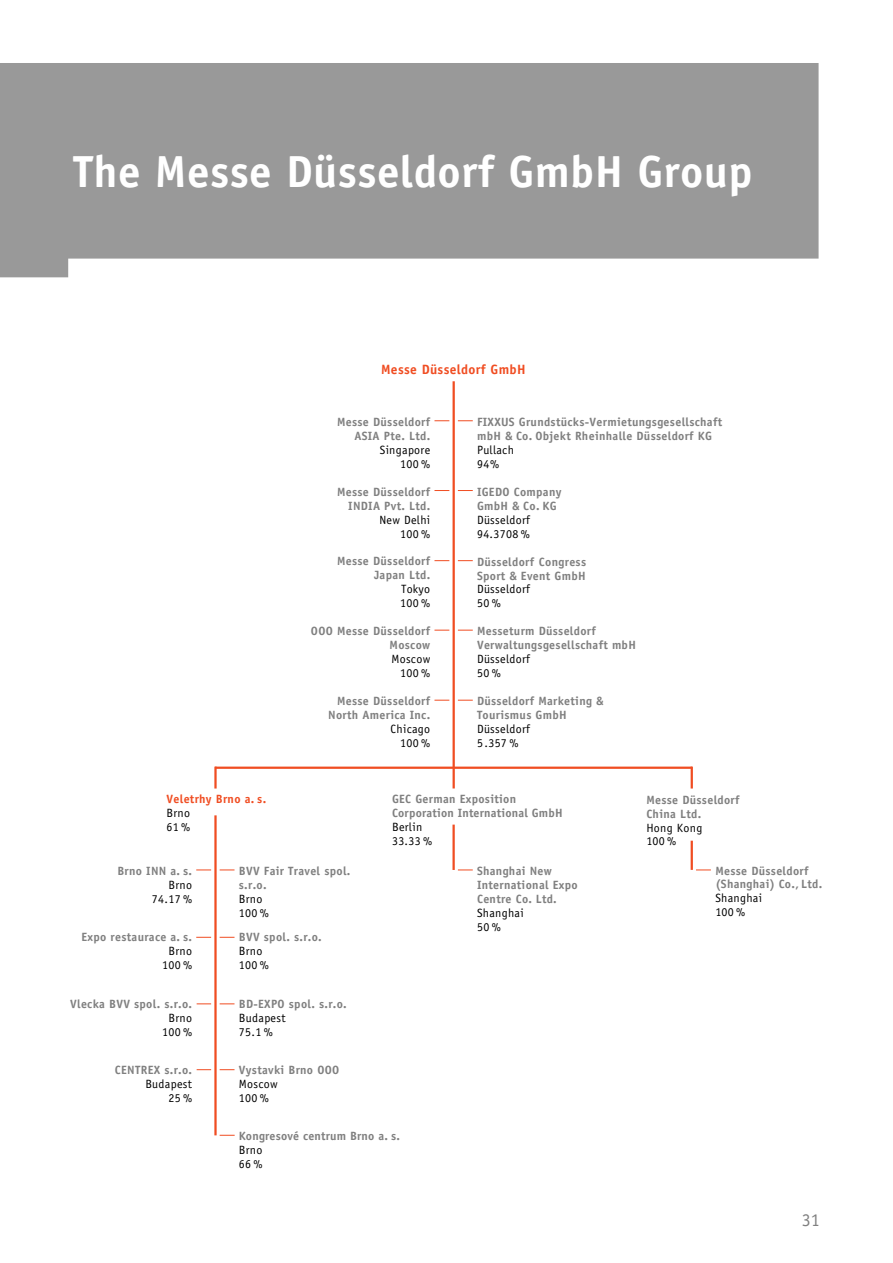
<style>
.page{position:relative;width:893px;height:1263px;background:#fff}
.page>*{position:absolute;margin:0;border:0;box-sizing:border-box;transform-origin:0 0}
.t1{font:45px "Officina Sans Bold+MZAHTS";letter-spacing:.01em;color:#fff}
.t2{font:18px "Officina Sans Book+KQKURT";color:#808080}
.t3{font:13.5px "Officina Sans Bold+MZAHTS";letter-spacing:.025em;color:#f04d22}
.t4{font:12px/14px "Officina Sans Bold+MZAHTS";letter-spacing:.025em;color:#808080}
.t5{font:12px/14px "Officina Sans Book+KQKURT";letter-spacing:.025em;color:#000}
.t6{font:12px "Officina Sans Bold+MZAHTS";letter-spacing:.025em;color:#f04d22}
</style>
<div class="page">
<svg style="left:0;top:63px;width:819px;height:214px;background:#a1a1a1"></svg>
<hr style="left:214px;top:767px;width:3px;height:21px;background:#f04d22">
<hr style="left:214px;top:815px;width:3px;height:320px;background:#f04d22">
<hr style="left:453px;top:381px;width:2px;height:407px;background:#f04d22">
<hr style="left:691px;top:767px;width:2px;height:21px;background:#f04d22">
<hr style="left:691px;top:841px;width:2px;height:29px;background:#f04d22">
<hr style="left:452px;top:825px;width:3px;height:45px;background:#f04d22">
<hr style="left:215px;top:767px;width:477px;height:2px;background:#f04d22">
<svg style="left:434px;top:420px;width:15px;height:1px"></svg>
<svg style="left:458px;top:420px;width:15px;height:1px"></svg>
<svg style="left:434px;top:490px;width:15px;height:1px"></svg>
<svg style="left:458px;top:490px;width:15px;height:1px"></svg>
<svg style="left:434px;top:560px;width:15px;height:1px"></svg>
<svg style="left:458px;top:560px;width:15px;height:1px"></svg>
<svg style="left:434px;top:630px;width:15px;height:1px"></svg>
<svg style="left:458px;top:630px;width:15px;height:1px"></svg>
<svg style="left:434px;top:700px;width:15px;height:1px"></svg>
<svg style="left:458px;top:700px;width:15px;height:1px"></svg>
<svg style="left:458px;top:870px;width:15px;height:1px"></svg>
<svg style="left:696px;top:870px;width:15px;height:1px"></svg>
<svg style="left:220px;top:870px;width:15px;height:1px"></svg>
<svg style="left:196px;top:870px;width:15px;height:1px"></svg>
<svg style="left:220px;top:937px;width:15px;height:1px"></svg>
<svg style="left:196px;top:937px;width:15px;height:1px"></svg>
<svg style="left:197px;top:1003px;width:14px;height:1px"></svg>
<svg style="left:220px;top:1003px;width:15px;height:1px"></svg>
<svg style="left:197px;top:1069px;width:14px;height:1px"></svg>
<svg style="left:220px;top:1069px;width:15px;height:1px"></svg>
<svg style="left:220px;top:1135px;width:15px;height:1px"></svg>
<h1 class="t1" style="left:73px;top:154px;width:681px">The Messe Düsseldorf GmbH Group</h1>
<p class="t3" style="left:381px;top:364px;width:146px">Messe Düsseldorf GmbH</p>
<p class="t6" style="left:167px;top:794px;width:101px">Veletrhy Brno a. s.</p>
<p class="t5" style="left:167px;top:807px;width:25px">Brno<br>61 %</p>
<p class="t4" style="left:337px;top:416px;width:95px;text-align:right">Messe Düsseldorf<br>ASIA Pte. Ltd.</p>
<p class="t5" style="left:380px;top:444px;width:52px;text-align:right">Singapore<br>100 %</p>
<p class="t4" style="left:337px;top:486px;width:95px;text-align:right">Messe Düsseldorf<br>INDIA Pvt. Ltd.</p>
<p class="t5" style="left:379px;top:513px;width:52px;text-align:right">New Delhi<br>100 %</p>
<p class="t4" style="left:337px;top:555px;width:95px;text-align:right">Messe Düsseldorf<br>Japan Ltd.</p>
<p class="t5" style="left:400px;top:583px;width:32px">Tokyo<br>100 %</p>
<p class="t4" style="left:311px;top:625px;width:121px;text-align:right">OOO Messe Düsseldorf<br>Moscow</p>
<p class="t5" style="left:391px;top:653px;width:40px;text-align:right">Moscow<br>100 %</p>
<p class="t4" style="left:328px;top:695px;width:103px;text-align:right">Messe Düsseldorf<br>North America Inc.</p>
<p class="t5" style="left:391px;top:723px;width:41px;text-align:right">Chicago<br>100 %</p>
<p class="t4" style="left:477px;top:416px;width:247px">FIXXUS Grundstücks-Vermietungsgesellschaft mbH &amp; Co. Objekt Rheinhalle Düsseldorf KG</p>
<p class="t5" style="left:477px;top:444px;width:38px">Pullach<br>94 %</p>
<p class="t4" style="left:477px;top:486px;width:86px">IGEDO Company<br>GmbH &amp; Co. KG</p>
<p class="t5" style="left:477px;top:514px;width:54px">Düsseldorf<br>94.3708 %</p>
<p class="t4" style="left:477px;top:555px;width:111px">Düsseldorf Congress<br>Sport &amp; Event GmbH</p>
<p class="t5" style="left:477px;top:583px;width:54px">Düsseldorf<br>50 %</p>
<p class="t4" style="left:477px;top:625px;width:160px">Messeturm Düsseldorf<br>Verwaltungsgesellschaft mbH</p>
<p class="t5" style="left:477px;top:653px;width:54px">Düsseldorf<br>50 %</p>
<p class="t4" style="left:477px;top:695px;width:128px">Düsseldorf Marketing &amp;<br>Tourismus GmbH</p>
<p class="t5" style="left:477px;top:723px;width:54px">Düsseldorf<br>5.357 %</p>
<p class="t4" style="left:392px;top:793px;width:172px">GEC German Exposition<br>Corporation International GmbH</p>
<p class="t5" style="left:392px;top:821px;width:42px">Berlin<br>33.33 %</p>
<p class="t4" style="left:646px;top:793px;width:95px">Messe Düsseldorf<br>China Ltd.</p>
<p class="t5" style="left:646px;top:821px;width:57px">Hong Kong<br>100 %</p>
<p class="t4" style="left:117px;top:865px;width:76px">Brno INN a. s.</p>
<p class="t5" style="left:152px;top:879px;width:42px;text-align:right">Brno<br>74.17 %</p>
<p class="t4" style="left:82px;top:931px;width:112px">Expo restaurace a. s.</p>
<p class="t5" style="left:162px;top:945px;width:32px;text-align:center">Brno<br>100 %</p>
<p class="t4" style="left:70px;top:997px;width:123px">Vlecka BVV spol. s.r.o.</p>
<p class="t5" style="left:162px;top:1011px;width:32px;text-align:center">Brno<br>100 %</p>
<p class="t4" style="left:115px;top:1064px;width:79px">CENTREX s.r.o.</p>
<p class="t5" style="left:145px;top:1078px;width:48px;text-align:right">Budapest<br>25 %</p>
<p class="t4" style="left:239px;top:865px;width:113px">BVV Fair Travel spol. s.r.o.</p>
<p class="t5" style="left:239px;top:893px;width:32px">Brno<br>100 %</p>
<p class="t4" style="left:239px;top:931px;width:84px">BVV spol. s.r.o.</p>
<p class="t5" style="left:239px;top:945px;width:32px">Brno<br>100 %</p>
<p class="t4" style="left:239px;top:998px;width:109px">BD-EXPO spol. s.r.o.</p>
<p class="t5" style="left:239px;top:1012px;width:48px">Budapest<br>75.1 %</p>
<p class="t4" style="left:239px;top:1064px;width:102px">Vystavki Brno OOO</p>
<p class="t5" style="left:239px;top:1078px;width:40px">Moscow<br>100 %</p>
<p class="t4" style="left:239px;top:1130px;width:163px">Kongresové centrum Brno a. s.</p>
<p class="t5" style="left:239px;top:1144px;width:25px">Brno<br>66 %</p>
<p class="t4" style="left:477px;top:865px;width:102px">Shanghai New<br>International Expo<br>Centre Co. Ltd.</p>
<p class="t5" style="left:477px;top:907px;width:48px">Shanghai<br>50 %</p>
<p class="t4" style="left:715px;top:864px;width:109px">Messe Düsseldorf (Shanghai) Co., Ltd.</p>
<p class="t5" style="left:715px;top:892px;width:48px">Shanghai<br>100 %</p>
<h2 class="t2" style="left:802px;top:1213px;width:19px">31</h2>
</div>
